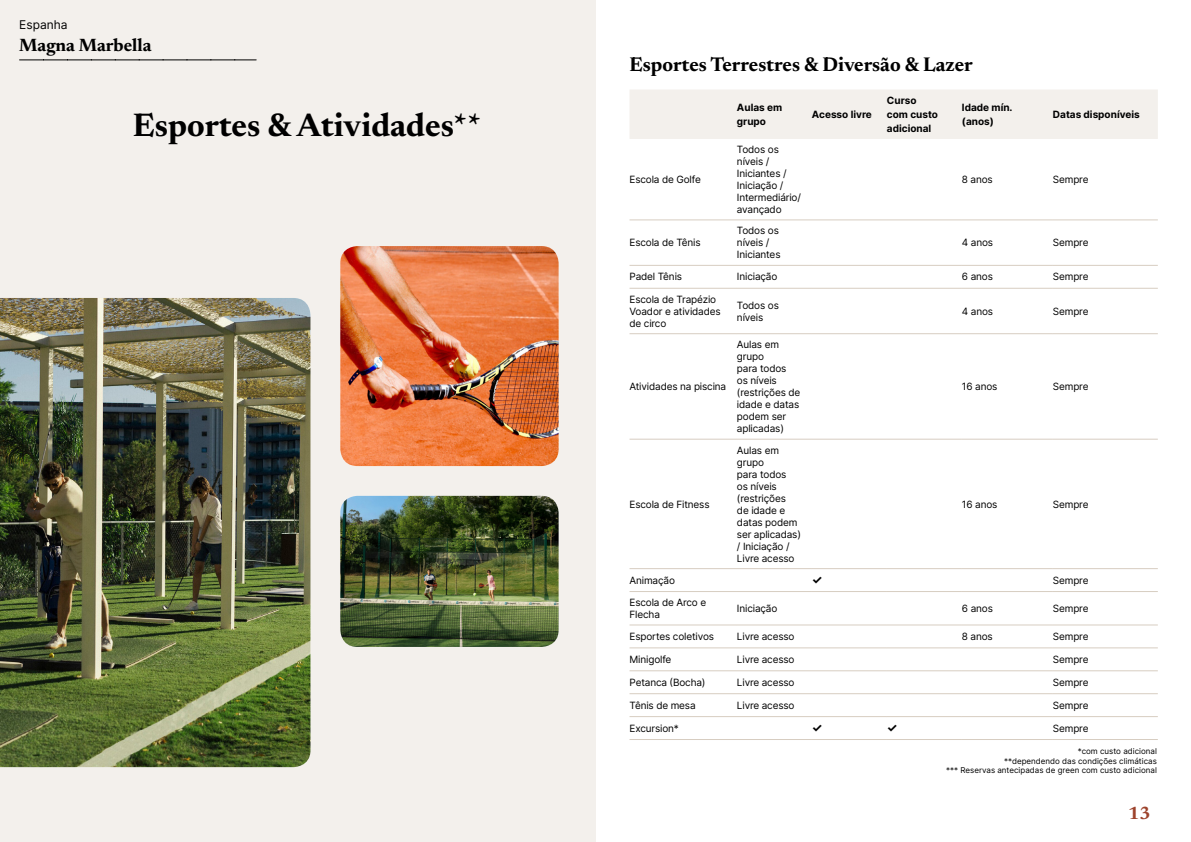
<style>
.page{position:relative;width:1191px;height:842px;background:#fff}
.page>*{position:absolute;margin:0;border:0;box-sizing:border-box;transform-origin:0 0}
.t1{font:700 33px "Newsreader 24 pt";color:#000}
.t2{font:700 20px "Newsreader 24 pt";color:#000}
.t3{font:700 18px "Newsreader 24 pt";color:#000}
.t4{font:700 18px "Newsreader 24 pt";color:#9d432c}
.t5{font:12px "Inter";color:#000}
.t6{font:700 12px "Inter";color:#000}
.t7{font:10px/12px "Inter";letter-spacing:-.015em;color:#000}
.t8{font:700 10px/14px "Inter";color:#000}
.t9{font:8px/9.6px "Inter";color:#000;text-align:right}
</style>
<div class="page">
<div style="left:0;top:0;width:595px;height:842px;background:#f3f0ec"></div>
<img style="left:340px;top:246px;width:218px;height:220px">
<img style="left:0;top:298px;width:310px;height:469px">
<img style="left:340px;top:496px;width:218px;height:151px">
<svg style="left:20px;top:60px;width:236px;height:1px"></svg>
<div style="left:630px;top:90px;width:527px;height:49px;background:#f3f0ec"></div>
<hr style="left:629px;top:219px;width:108px;height:1px;background:#d7cdc1">
<hr style="left:737px;top:219px;width:75px;height:1px;background:#d7cdc1">
<hr style="left:812px;top:219px;width:75px;height:1px;background:#d7cdc1">
<hr style="left:887px;top:219px;width:75px;height:1px;background:#d7cdc1">
<hr style="left:962px;top:219px;width:91px;height:1px;background:#d7cdc1">
<hr style="left:1053px;top:219px;width:104px;height:1px;background:#d7cdc1">
<hr style="left:629px;top:265px;width:108px;height:1px;background:#d7cdc1">
<hr style="left:737px;top:265px;width:75px;height:1px;background:#d7cdc1">
<hr style="left:812px;top:265px;width:75px;height:1px;background:#d7cdc1">
<hr style="left:887px;top:265px;width:75px;height:1px;background:#d7cdc1">
<hr style="left:962px;top:265px;width:91px;height:1px;background:#d7cdc1">
<hr style="left:1053px;top:265px;width:104px;height:1px;background:#d7cdc1">
<hr style="left:629px;top:288px;width:108px;height:1px;background:#d7cdc1">
<hr style="left:737px;top:288px;width:75px;height:1px;background:#d7cdc1">
<hr style="left:812px;top:288px;width:75px;height:1px;background:#d7cdc1">
<hr style="left:887px;top:288px;width:75px;height:1px;background:#d7cdc1">
<hr style="left:962px;top:288px;width:91px;height:1px;background:#d7cdc1">
<hr style="left:1053px;top:288px;width:104px;height:1px;background:#d7cdc1">
<hr style="left:629px;top:333px;width:108px;height:1px;background:#d7cdc1">
<hr style="left:737px;top:333px;width:75px;height:1px;background:#d7cdc1">
<hr style="left:812px;top:333px;width:75px;height:1px;background:#d7cdc1">
<hr style="left:887px;top:333px;width:75px;height:1px;background:#d7cdc1">
<hr style="left:962px;top:333px;width:91px;height:1px;background:#d7cdc1">
<hr style="left:1053px;top:333px;width:104px;height:1px;background:#d7cdc1">
<hr style="left:629px;top:439px;width:108px;height:1px;background:#d7cdc1">
<hr style="left:737px;top:439px;width:75px;height:1px;background:#d7cdc1">
<hr style="left:812px;top:439px;width:75px;height:1px;background:#d7cdc1">
<hr style="left:887px;top:439px;width:75px;height:1px;background:#d7cdc1">
<hr style="left:962px;top:439px;width:91px;height:1px;background:#d7cdc1">
<hr style="left:1053px;top:439px;width:104px;height:1px;background:#d7cdc1">
<hr style="left:629px;top:568px;width:108px;height:1px;background:#d7cdc1">
<hr style="left:737px;top:568px;width:75px;height:1px;background:#d7cdc1">
<hr style="left:812px;top:568px;width:75px;height:1px;background:#d7cdc1">
<hr style="left:887px;top:568px;width:75px;height:1px;background:#d7cdc1">
<hr style="left:962px;top:568px;width:91px;height:1px;background:#d7cdc1">
<hr style="left:1053px;top:568px;width:104px;height:1px;background:#d7cdc1">
<hr style="left:629px;top:591px;width:108px;height:1px;background:#d7cdc1">
<hr style="left:737px;top:591px;width:75px;height:1px;background:#d7cdc1">
<hr style="left:812px;top:591px;width:75px;height:1px;background:#d7cdc1">
<hr style="left:887px;top:591px;width:75px;height:1px;background:#d7cdc1">
<hr style="left:962px;top:591px;width:91px;height:1px;background:#d7cdc1">
<hr style="left:1053px;top:591px;width:104px;height:1px;background:#d7cdc1">
<hr style="left:629px;top:624px;width:108px;height:1px;background:#d7cdc1">
<hr style="left:737px;top:624px;width:75px;height:1px;background:#d7cdc1">
<hr style="left:812px;top:624px;width:75px;height:1px;background:#d7cdc1">
<hr style="left:887px;top:624px;width:75px;height:1px;background:#d7cdc1">
<hr style="left:962px;top:624px;width:91px;height:1px;background:#d7cdc1">
<hr style="left:1053px;top:624px;width:104px;height:1px;background:#d7cdc1">
<hr style="left:629px;top:647px;width:108px;height:1px;background:#d7cdc1">
<hr style="left:737px;top:647px;width:75px;height:1px;background:#d7cdc1">
<hr style="left:812px;top:647px;width:75px;height:1px;background:#d7cdc1">
<hr style="left:887px;top:647px;width:75px;height:1px;background:#d7cdc1">
<hr style="left:962px;top:647px;width:91px;height:1px;background:#d7cdc1">
<hr style="left:1053px;top:647px;width:104px;height:1px;background:#d7cdc1">
<hr style="left:629px;top:670px;width:108px;height:1px;background:#d7cdc1">
<hr style="left:737px;top:670px;width:75px;height:1px;background:#d7cdc1">
<hr style="left:812px;top:670px;width:75px;height:1px;background:#d7cdc1">
<hr style="left:887px;top:670px;width:75px;height:1px;background:#d7cdc1">
<hr style="left:962px;top:670px;width:91px;height:1px;background:#d7cdc1">
<hr style="left:1053px;top:670px;width:104px;height:1px;background:#d7cdc1">
<hr style="left:629px;top:693px;width:108px;height:1px;background:#d7cdc1">
<hr style="left:737px;top:693px;width:75px;height:1px;background:#d7cdc1">
<hr style="left:812px;top:693px;width:75px;height:1px;background:#d7cdc1">
<hr style="left:887px;top:693px;width:75px;height:1px;background:#d7cdc1">
<hr style="left:962px;top:693px;width:91px;height:1px;background:#d7cdc1">
<hr style="left:1053px;top:693px;width:104px;height:1px;background:#d7cdc1">
<hr style="left:629px;top:716px;width:108px;height:1px;background:#d7cdc1">
<hr style="left:737px;top:716px;width:75px;height:1px;background:#d7cdc1">
<hr style="left:812px;top:716px;width:75px;height:1px;background:#d7cdc1">
<hr style="left:887px;top:716px;width:75px;height:1px;background:#d7cdc1">
<hr style="left:962px;top:716px;width:91px;height:1px;background:#d7cdc1">
<hr style="left:1053px;top:716px;width:104px;height:1px;background:#d7cdc1">
<hr style="left:629px;top:739px;width:108px;height:1px;background:#d7cdc1">
<hr style="left:737px;top:739px;width:75px;height:1px;background:#d7cdc1">
<hr style="left:812px;top:739px;width:75px;height:1px;background:#d7cdc1">
<hr style="left:887px;top:739px;width:75px;height:1px;background:#d7cdc1">
<hr style="left:962px;top:739px;width:91px;height:1px;background:#d7cdc1">
<hr style="left:1053px;top:739px;width:104px;height:1px;background:#d7cdc1">
<p class="t5" style="left:19px;top:15px;width:50px">Espanha</p>
<h3 class="t3" style="left:19px;top:32px;width:134px">Magna Marbella</h3>
<h1 class="t1" style="left:133px;top:101px;width:349px">Esportes &amp; Atividades**</h1>
<h2 class="t2" style="left:629px;top:50px;width:345px">Esportes Terrestres &amp; Diversão &amp; Lazer</h2>
<p class="t8" style="left:737px;top:100px;width:47px">Aulas em grupo</p>
<p class="t8" style="left:812px;top:107px;width:61px">Acesso livre</p>
<p class="t8" style="left:887px;top:93px;width:53px">Curso com custo adicional</p>
<p class="t8" style="left:962px;top:100px;width:52px">Idade mín. (anos)</p>
<p class="t8" style="left:1053px;top:107px;width:88px">Datas disponíveis</p>
<p class="t7" style="left:629px;top:173px;width:73px">Escola de Golfe</p>
<p class="t7" style="left:737px;top:143px;width:66px">Todos os níveis /<br>Iniciantes /<br>Iniciação /<br>Intermediário/ avançado</p>
<p class="t7" style="left:629px;top:236px;width:73px">Escola de Tênis</p>
<p class="t7" style="left:737px;top:224px;width:45px">Todos os níveis /<br>Iniciantes</p>
<p class="t7" style="left:962px;top:173px;width:32px">8 anos</p>
<p class="t7" style="left:1053px;top:173px;width:37px">Sempre</p>
<p class="t7" style="left:962px;top:236px;width:33px">4 anos</p>
<p class="t7" style="left:1053px;top:236px;width:37px">Sempre</p>
<p class="t7" style="left:629px;top:271px;width:54px">Padel Tênis</p>
<p class="t7" style="left:737px;top:271px;width:42px">Iniciação</p>
<p class="t7" style="left:962px;top:271px;width:32px">6 anos</p>
<p class="t7" style="left:1053px;top:271px;width:37px">Sempre</p>
<p class="t7" style="left:629px;top:293px;width:93px">Escola de Trapézio<br>Voador e atividades de circo</p>
<p class="t7" style="left:737px;top:299px;width:43px">Todos os níveis</p>
<p class="t7" style="left:962px;top:305px;width:33px">4 anos</p>
<p class="t7" style="left:1053px;top:305px;width:37px">Sempre</p>
<p class="t7" style="left:629px;top:380px;width:98px">Atividades na piscina</p>
<p class="t7" style="left:629px;top:498px;width:82px">Escola de Fitness</p>
<p class="t7" style="left:737px;top:338px;width:65px">Aulas em grupo<br>para todos<br>os níveis (restrições de idade e datas podem ser aplicadas)</p>
<p class="t7" style="left:737px;top:444px;width:66px">Aulas em grupo<br>para todos<br>os níveis (restrições<br>de idade e datas podem ser aplicadas) / Iniciação /<br>Livre acesso</p>
<p class="t7" style="left:962px;top:380px;width:37px">16 anos</p>
<p class="t7" style="left:1053px;top:380px;width:37px">Sempre</p>
<p class="t7" style="left:962px;top:498px;width:37px">16 anos</p>
<p class="t7" style="left:1053px;top:498px;width:37px">Sempre</p>
<p class="t7" style="left:629px;top:574px;width:47px">Animação</p>
<p class="t6" style="left:812px;top:571px;width:12px">✓</p>
<p class="t7" style="left:1053px;top:574px;width:37px">Sempre</p>
<p class="t7" style="left:629px;top:596px;width:78px">Escola de Arco e<br>Flecha</p>
<p class="t7" style="left:737px;top:602px;width:42px">Iniciação</p>
<p class="t7" style="left:962px;top:602px;width:32px">6 anos</p>
<p class="t7" style="left:1053px;top:602px;width:37px">Sempre</p>
<p class="t7" style="left:629px;top:630px;width:86px">Esportes coletivos</p>
<p class="t7" style="left:737px;top:630px;width:59px">Livre acesso</p>
<p class="t7" style="left:962px;top:630px;width:32px">8 anos</p>
<p class="t7" style="left:1053px;top:630px;width:37px">Sempre</p>
<p class="t7" style="left:629px;top:653px;width:43px">Minigolfe</p>
<p class="t7" style="left:737px;top:653px;width:59px">Livre acesso</p>
<p class="t7" style="left:1053px;top:653px;width:37px">Sempre</p>
<p class="t7" style="left:629px;top:676px;width:78px">Petanca (Bocha)</p>
<p class="t7" style="left:737px;top:676px;width:59px">Livre acesso</p>
<p class="t7" style="left:1053px;top:676px;width:37px">Sempre</p>
<p class="t7" style="left:629px;top:699px;width:68px">Tênis de mesa</p>
<p class="t7" style="left:737px;top:699px;width:59px">Livre acesso</p>
<p class="t7" style="left:1053px;top:699px;width:37px">Sempre</p>
<p class="t7" style="left:629px;top:722px;width:51px">Excursion*</p>
<p class="t6" style="left:812px;top:719px;width:12px">✓</p>
<p class="t6" style="left:887px;top:719px;width:12px">✓</p>
<p class="t7" style="left:1053px;top:722px;width:37px">Sempre</p>
<p class="t9" style="left:946px;top:746px;width:212px">*com custo adicional<br>**dependendo das condições climáticas<br>*** Reservas antecipadas de green com custo adicional</p>
<h3 class="t4" style="left:1128px;top:800px;width:24px">13</h3>
</div>
